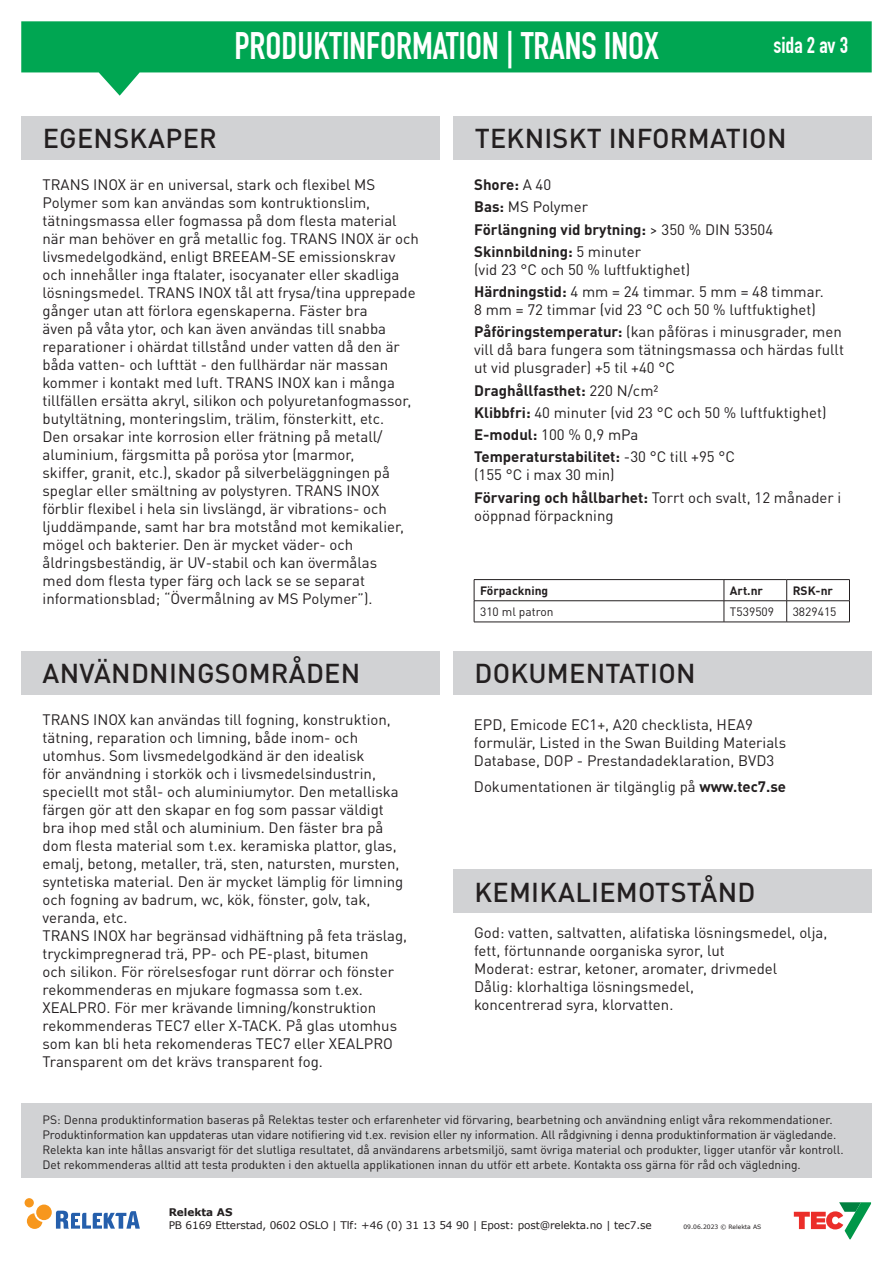
<style>
.page{position:relative;width:893px;height:1263px;background:#fff}
.page>*{position:absolute;margin:0;border:0;box-sizing:border-box;transform-origin:0 0}
.t1{font:37.5px "DIN Engschrift LT";color:#fff}
.Titler{font:500 27px "DIN Pro";letter-spacing:.01em;color:#231f20}
.t2{font:22.5px "DIN Engschrift LT";color:#fff}
.Brødtekst{font:15px/18px "DIN Pro";color:#231f20}
.Teknisk_informasjon{font:15px/18px "DIN Pro";color:#231f20}
.Teknisk_informasjon-2{font:700 15px "DIN Pro";color:#231f20}
.Celle{font:12px/15px "DIN Pro";color:#231f20}
.t3{font:700 12px "DIN Pro";color:#231f20}
.t4{font:10.5px "Verdana";letter-spacing:-.01em;color:#231f20}
.t5{font:700 10.5px "Verdana";color:#231f20}
.t6{font:6px "Verdana";color:#231f20}
.s1{font-weight:400}
.s2{font-weight:700}
</style>
<div class="page">
<svg style="left:27px;top:1213px;width:15px;height:16px"></svg>
<div style="left:25px;top:1198px;width:9px;height:9px;background:#f7971d;border-radius:50%"></div>
<svg style="left:56px;top:1211px;width:84px;height:17px"></svg>
<div style="left:36px;top:1204px;width:16px;height:16px;background:#f7971d;border-radius:50%"></div>
<svg style="left:794px;top:1202px;width:77px;height:37px"></svg>
<svg style="left:21px;top:21px;width:851px;height:75px;fill:#00a652"></svg>
<div style="left:21px;top:1103px;width:851px;height:75px;background:#d1d2d4"></div>
<div style="left:21px;top:116px;width:419px;height:44px;background:#d1d2d4"></div>
<hr style="left:474px;top:579px;width:250px;height:1px;background:#231f20">
<hr style="left:724px;top:579px;width:63px;height:1px;background:#231f20">
<hr style="left:787px;top:579px;width:63px;height:1px;background:#231f20">
<hr style="left:474px;top:600px;width:250px;height:1px;background:#231f20">
<svg style="left:474px;top:580px;width:1px;height:42px"></svg>
<hr style="left:724px;top:600px;width:63px;height:1px;background:#231f20">
<svg style="left:724px;top:580px;width:1px;height:42px"></svg>
<hr style="left:787px;top:600px;width:63px;height:1px;background:#231f20">
<svg style="left:786px;top:580px;width:1px;height:42px"></svg>
<svg style="left:849px;top:580px;width:1px;height:42px"></svg>
<hr style="left:474px;top:622px;width:250px;height:1px;background:#231f20">
<hr style="left:724px;top:622px;width:63px;height:1px;background:#231f20">
<hr style="left:787px;top:622px;width:63px;height:1px;background:#231f20">
<div style="left:453px;top:116px;width:419px;height:44px;background:#d1d2d4"></div>
<div style="left:453px;top:651px;width:419px;height:44px;background:#d1d2d4"></div>
<div style="left:453px;top:869px;width:419px;height:44px;background:#d1d2d4"></div>
<div style="left:21px;top:651px;width:419px;height:44px;background:#d1d2d4"></div>
<h1 class="t1" style="left:234px;top:23px;width:426px">PRODUKTINFORMATION | TRANS INOX</h1>
<h3 class="t2" style="left:773px;top:32px;width:76px">sida 2 av 3</h3>
<p class="Titler" style="left:43px;top:117px;width:176px">EGENSKAPER</p>
<p class="Titler" style="left:593px;top:117px;width:187px">INFORMASJON</p>
<p class="Titler" style="left:475px;top:117px;width:313px">TEKNISKT INFORMATION</p>
<p class="Brødtekst" style="left:43px;top:174px;width:378px">TRANS INOX är en universal, stark och flexibel MS Polymer som kan användas som kontruktionslim, tätningsmassa eller fogmassa på dom flesta material när man behöver en grå metallic fog. TRANS INOX är och livsmedelgodkänd, enligt BREEAM-SE emissionskrav och innehåller inga ftalater, isocyanater eller skadliga lösningsmedel. TRANS INOX tål att frysa/tina upprepade gånger utan att förlora egenskaperna. Fäster bra<br>även på våta ytor, och kan även användas till snabba reparationer i ohärdat tillstånd under vatten då den är båda vatten- och lufttät - den fullhärdar när massan kommer i kontakt med luft. TRANS INOX kan i många tillfällen ersätta akryl, silikon och polyuretanfogmassor, butyltätning, monteringslim, trälim, fönsterkitt, etc.<br>Den orsakar inte korrosion eller frätning på metall/ aluminium, färgsmitta på porösa ytor (marmor,<br>skiffer, granit, etc.), skador på silverbeläggningen på speglar eller smältning av polystyren. TRANS INOX förblir flexibel i hela sin livslängd, är vibrations- och ljuddämpande, samt har bra motstånd mot kemikalier, mögel och bakterier. Den är mycket väder- och åldringsbeständig, är UV-stabil och kan övermålas<br>med dom flesta typer färg och lack se se separat informationsblad; “Övermålning av MS Polymer”).</p>
<p class="Titler" style="left:43px;top:651px;width:218px">BRUKSOMRÅDER</p>
<p class="Brødtekst" style="left:43px;top:709px;width:366px">TRANS INOX kan användas till fogning, konstruktion, tätning, reparation och limning, både inom- och utomhus. Som livsmedelgodkänd är den idealisk<br>för användning i storkök och i livsmedelsindustrin, speciellt mot stål- och aluminiumytor. Den metalliska färgen gör att den skapar en fog som passar väldigt bra ihop med stål och aluminium. Den fäster bra på dom flesta material som t.ex. keramiska plattor, glas, emalj, betong, metaller, trä, sten, natursten, mursten, syntetiska material. Den är mycket lämplig för limning och fogning av badrum, wc, kök, fönster, golv, tak, veranda, etc.<br>TRANS INOX har begränsad vidhäftning på feta träslag, tryckimpregnerad trä, PP- och PE-plast, bitumen<br>och silikon. För rörelsesfogar runt dörrar och fönster rekommenderas en mjukare fogmassa som t.ex.<br>XEALPRO. För mer krävande limning/konstruktion rekommenderas TEC7 eller X-TACK. På glas utomhus som kan bli heta rekomenderas TEC7 eller XEALPRO Transparent om det krävs transparent fog.</p>
<p class="Titler" style="left:43px;top:651px;width:319px">ANVÄNDNINGSOMRÅDEN</p>
<p class="Teknisk_informasjon-2" style="left:474px;top:172px;width:79px">Shore: <span class="s1">A 40</span></p>
<p class="Teknisk_informasjon" style="left:474px;top:196px;width:115px"><span class="s2">Bas:</span> MS Polymer</p>
<p class="Teknisk_informasjon-2" style="left:474px;top:217px;width:300px">Förlängning vid brytning: <span class="s1">&gt; 350 % DIN 53504</span></p>
<p class="Teknisk_informasjon" style="left:474px;top:241px;width:218px"><span class="s2">Skinnbildning:</span> 5 minuter<br>(vid 23 °C och 50 % luftfuktighet)</p>
<p class="Teknisk_informasjon" style="left:474px;top:281px;width:351px"><span class="s2">Härdningstid:</span> 4 mm = 24 timmar. 5 mm = 48 timmar.<br>8 mm = 72 timmar (vid 23 °C och 50 % luftfuktighet)</p>
<p class="Teknisk_informasjon" style="left:474px;top:321px;width:371px"><span class="s2">Påföringstemperatur:</span> (kan påföras i minusgrader, men vill då bara fungera som tätningsmassa och härdas fullt ut vid plusgrader) +5 til +40 °C</p>
<p class="Teknisk_informasjon-2" style="left:474px;top:378px;width:186px">Draghållfasthet: <span class="s1">220 N/cm²</span></p>
<p class="Teknisk_informasjon" style="left:474px;top:402px;width:354px"><span class="s2">Klibbfri:</span> 40 minuter (vid 23 °C och 50 % luftfuktighet)</p>
<p class="Teknisk_informasjon" style="left:474px;top:424px;width:166px"><span class="s2">E-modul:</span> 100 % 0,9 mPa</p>
<p class="Teknisk_informasjon" style="left:474px;top:446px;width:262px"><span class="s2">Temperaturstabilitet:</span> -30 °C till +95 °C (155 °C i max 30 min)</p>
<p class="Teknisk_informasjon" style="left:474px;top:487px;width:369px"><span class="s2">Förvaring och hållbarhet:</span> Torrt och svalt, 12 månader i oöppnad förpackning</p>
<p class="t3" style="left:480px;top:580px;width:70px">Förpackning</p>
<p class="t3" style="left:730px;top:580px;width:35px">Art.nr</p>
<p class="t3" style="left:793px;top:580px;width:42px">RSK-nr</p>
<p class="Celle" style="left:480px;top:603px;width:75px">310 ml patron</p>
<p class="Celle" style="left:730px;top:603px;width:46px">T539509</p>
<p class="Celle" style="left:793px;top:603px;width:45px">3829415</p>
<p class="Titler" style="left:636px;top:651px;width:68px">SJON</p>
<p class="Brødtekst" style="left:474px;top:714px;width:314px">EPD, Emicode EC1+, A20 checklista, HEA9 formulär, Listed in the Swan Building Materials<br>Database, DOP - Prestandadeklaration, BVD3</p>
<p class="Brødtekst" style="left:474px;top:776px;width:314px">Dokumentationen är tilgänglig på <span class="s2">www.tec7.se</span></p>
<p class="Titler" style="left:474px;top:651px;width:223px">DOKUMENTATION</p>
<p class="Titler" style="left:474px;top:870px;width:283px">KEMIKALIEMOTSTÅND</p>
<p class="Titler" style="left:492px;top:870px;width:278px">JEMIKALIEMOTSTAND</p>
<p class="Brødtekst" style="left:474px;top:922px;width:355px">God: vatten, saltvatten, alifatiska lösningsmedel, olja, fett, förtunnande oorganiska syror, lut<br>Moderat: estrar, ketoner, aromater, drivmedel<br>Dålig: klorhaltiga lösningsmedel,<br>koncentrerad syra, klorvatten.</p>
<p class="Celle" style="left:43px;top:1110px;width:802px">PS: Denna produktinformation baseras på Relektas tester och erfarenheter vid förvaring, bearbetning och användning enligt våra rekommendationer.<br>Produktinformation kan uppdateras utan vidare notifiering vid t.ex. revision eller ny information. All rådgivning i denna produktinformation är vägledande.<br>Relekta kan inte hållas ansvarigt för det slutliga resultatet, då användarens arbetsmiljö, samt övriga material och produkter, ligger utanför vår kontroll.<br>Det rekommenderas alltid att testa produkten i den aktuella applikationen innan du utför ett arbete. Kontakta oss gärna för råd och vägledning.</p>
<p class="t5" style="left:169px;top:1205px;width:65px">Relekta AS</p>
<p class="t4" style="left:169px;top:1218px;width:484px">PB 6169 Etterstad, 0602 OSLO | Tlf: +46 (0) 31 13 54 90 | Epost: post@relekta.no | tec7.se</p>
<p class="t6" style="left:683px;top:1223px;width:79px">09.06.2023 © Relekta AS</p>
</div>
